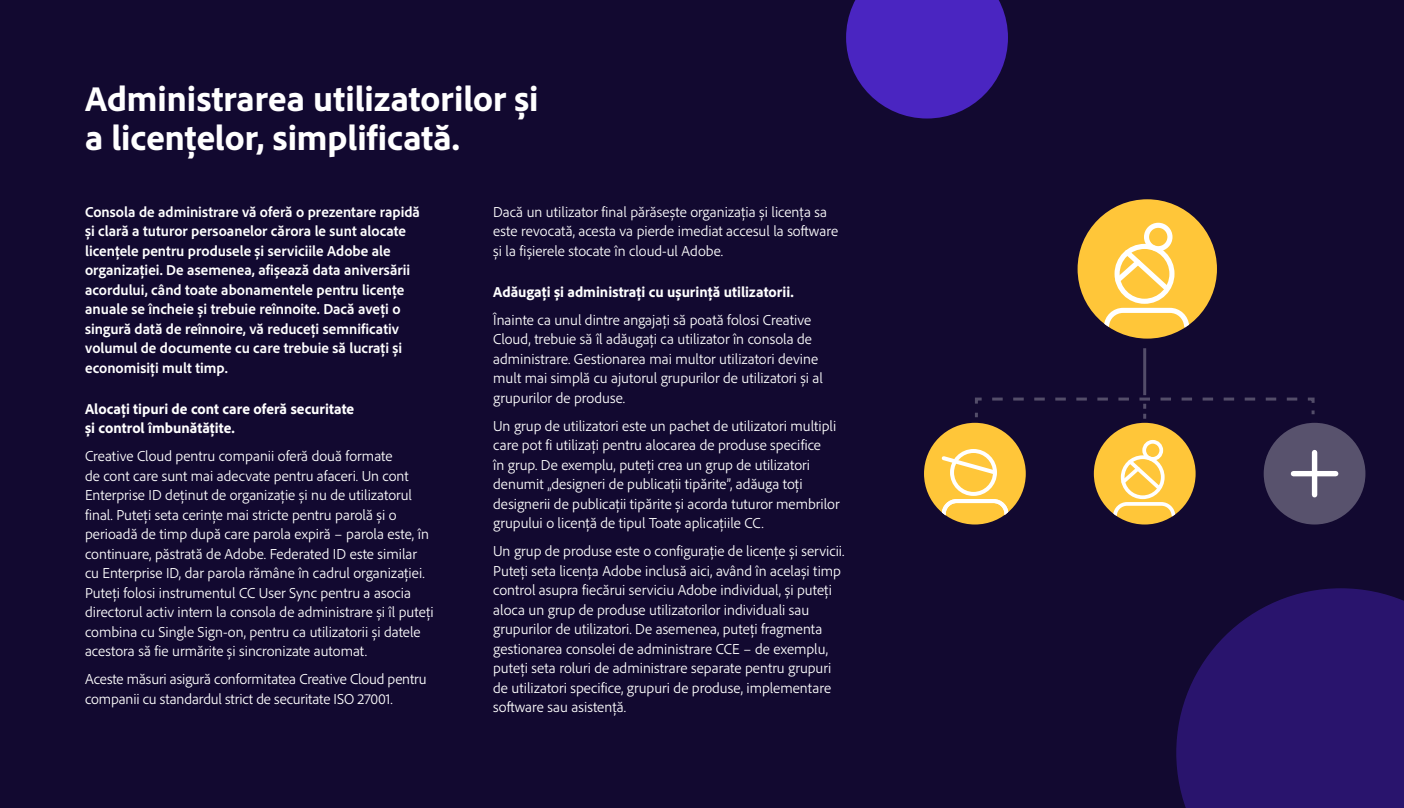
<style>
.page{position:relative;width:1404px;height:808px;background:#fff}
.page>*{position:absolute;margin:0;border:0;box-sizing:border-box;transform-origin:0 0}
.t1{font:800 36px/39px "Adobe Clean";color:#fff}
.t2{font:300 15px/19.5px "Adobe Clean";color:#fff}
.t3{font:700 15px/19.5px "Adobe Clean";color:#fff}
.t4{font:800 15px/19.5px "Adobe Clean";color:#fff}
</style>
<div class="page">
<div style="left:0;top:0;width:1403px;height:808px;background:#120930"></div>
<svg style="left:1176px;top:588px;width:227px;height:220px;background:#261265"></svg>
<svg style="left:846px;top:0;width:161px;height:118px;background:#4120aa"></svg>
<hr style="left:1143px;top:348px;width:3px;height:47px;background:#fff">
<svg style="left:975px;top:397px;width:340px;height:22px"></svg>
<div style="left:1077px;top:199px;width:139px;height:140px;background:#ffc639;border-radius:50%"></div>
<div style="left:1114px;top:244px;width:60px;height:60px;border:5px solid #fff;border-radius:50%"></div>
<div style="left:1143px;top:223px;width:29px;height:28px;border:5px solid #fff;border-radius:50%"></div>
<svg style="left:1114px;top:245px;width:58px;height:50px"></svg>
<svg style="left:1100px;top:307px;width:91px;height:24px"></svg>
<div style="left:1093px;top:423px;width:102px;height:101px;background:#ffc639;border-radius:50%"></div>
<div style="left:1120px;top:455px;width:44px;height:44px;border:4px solid #fff;border-radius:50%"></div>
<div style="left:1142px;top:440px;width:20px;height:21px;border:4px solid #fff;border-radius:50%"></div>
<svg style="left:1120px;top:456px;width:43px;height:36px"></svg>
<svg style="left:1110px;top:502px;width:67px;height:17px"></svg>
<div style="left:923px;top:423px;width:102px;height:101px;background:#ffc639;border-radius:50%"></div>
<div style="left:949px;top:449px;width:47px;height:47px;border:4px solid #fff;border-radius:50%"></div>
<svg style="left:941px;top:453px;width:56px;height:24px"></svg>
<svg style="left:940px;top:499px;width:70px;height:21px"></svg>
<div style="left:1263px;top:423px;width:102px;height:101px;background:#58526d;border-radius:50%"></div>
<div style="left:1311px;top:452px;width:5px;height:43px;background:#fff"></div>
<div style="left:1293px;top:471px;width:42px;height:5px;background:#fff"></div>
<h1 class="t1" style="left:85px;top:78px;width:455px">Administrarea utilizatorilor și a licențelor, simplificată.</h1>
<p class="t3" style="left:85px;top:201px;width:336px">Consola de administrare vă oferă o prezentare rapidă și clară a tuturor persoanelor cărora le sunt alocate licențele pentru produsele și serviciile Adobe ale organizației. De asemenea, afișează data aniversării acordului, când toate abonamentele pentru licențe anuale se încheie și trebuie reînnoite. Dacă aveți o singură dată de reînnoire, vă reduceți semnificativ volumul de documente cu care trebuie să lucrați și economisiți mult timp.</p>
<p class="t4" style="left:85px;top:398px;width:271px">Alocați tipuri de cont care oferă securitate și control îmbunătățite.</p>
<p class="t2" style="left:85px;top:446px;width:350px">Creative Cloud pentru companii oferă două formate<br>de cont care sunt mai adecvate pentru afaceri. Un cont Enterprise ID deținut de organizație și nu de utilizatorul final. Puteți seta cerințe mai stricte pentru parolă și o perioadă de timp după care parola expiră – parola este, în continuare, păstrată de Adobe. Federated ID este similar cu Enterprise ID, dar parola rămâne în cadrul organizației.<br>Puteți folosi instrumentul CC User Sync pentru a asocia directorul activ intern la consola de administrare și îl puteți combina cu Single Sign-on, pentru ca utilizatorii și datele acestora să fie urmărite și sincronizate automat.</p>
<p class="t2" style="left:85px;top:669px;width:343px">Aceste măsuri asigură conformitatea Creative Cloud pentru companii cu standardul strict de securitate ISO 27001.</p>
<p class="t2" style="left:493px;top:201px;width:346px">Dacă un utilizator final părăsește organizația și licența sa este revocată, acesta va pierde imediat accesul la software și la fișierele stocate în cloud-ul Adobe.</p>
<p class="t4" style="left:493px;top:281px;width:302px">Adăugați și administrați cu ușurință utilizatorii.</p>
<p class="t2" style="left:493px;top:309px;width:331px">Înainte ca unul dintre angajați să poată folosi Creative Cloud, trebuie să îl adăugați ca utilizator în consola de administrare. Gestionarea mai multor utilizatori devine mult mai simplă cu ajutorul grupurilor de utilizatori și al grupurilor de produse.</p>
<p class="t2" style="left:493px;top:415px;width:348px">Un grup de utilizatori este un pachet de utilizatori multipli care pot fi utilizați pentru alocarea de produse specifice<br>în grup. De exemplu, puteți crea un grup de utilizatori denumit „designeri de publicații tipărite”, adăuga toți designerii de publicații tipărite și acorda tuturor membrilor grupului o licență de tipul Toate aplicațiile CC.</p>
<p class="t2" style="left:493px;top:541px;width:353px">Un grup de produse este o configurație de licențe și servicii.<br>Puteți seta licența Adobe inclusă aici, având în același timp control asupra fiecărui serviciu Adobe individual, și puteți aloca un grup de produse utilizatorilor individuali sau grupurilor de utilizatori. De asemenea, puteți fragmenta gestionarea consolei de administrare CCE – de exemplu, puteți seta roluri de administrare separate pentru grupuri de utilizatori specifice, grupuri de produse, implementare software sau asistență.</p>
</div>
